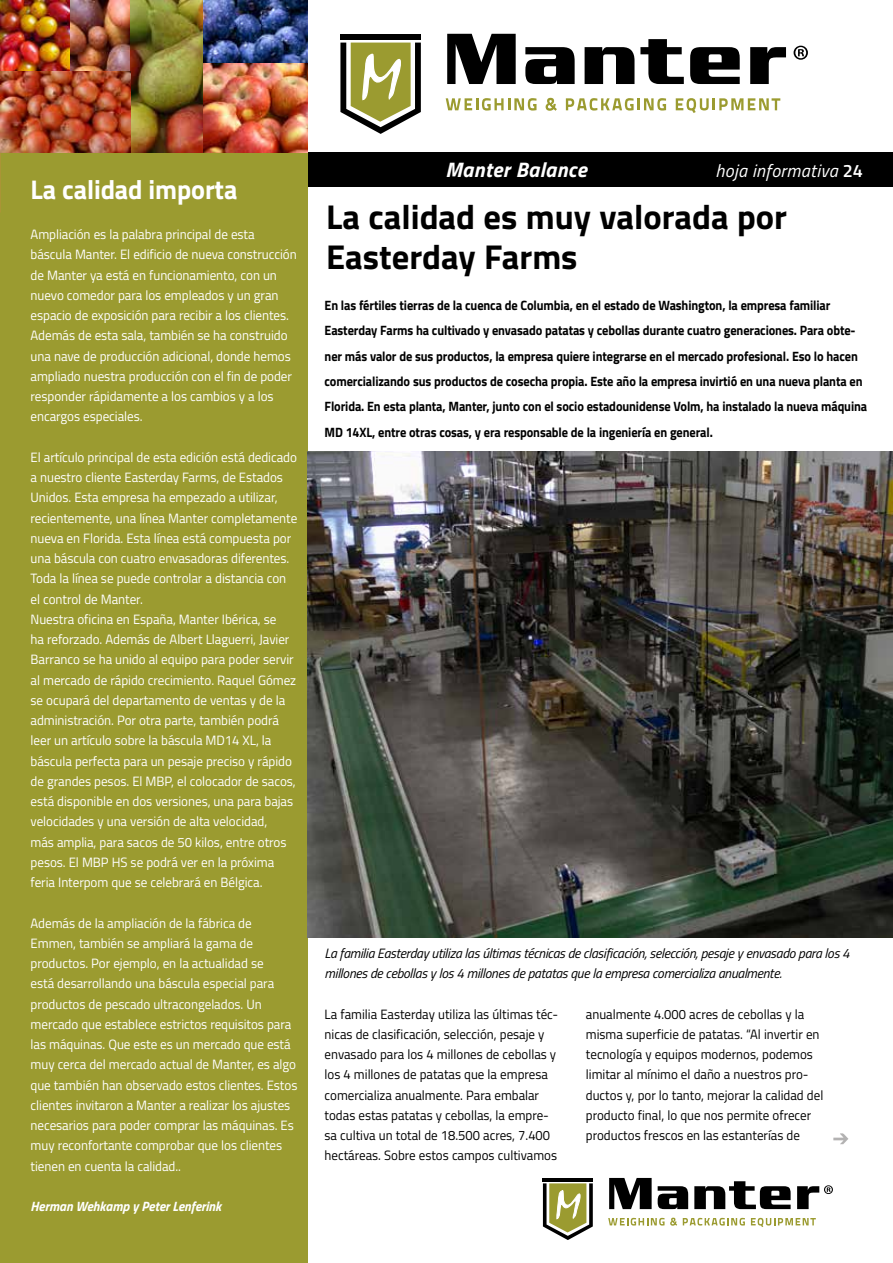
<style>
.page{position:relative;width:893px;height:1263px;background:#fff}
.page>*{position:absolute;margin:0;border:0;box-sizing:border-box;transform-origin:0 0}
.t1{font:700 34.5px/40.5px "Titillium Web";color:#000}
.t2{font:700 27px "Titillium Web";letter-spacing:-.005em;color:#fff}
.t3{font:italic 700 21px "Titillium Web";letter-spacing:.02em;color:#fff}
.t4{font:italic 18px "Titillium Web";letter-spacing:.02em;color:#fff}
.t5{font:13.5px/20.2px "Titillium Web";letter-spacing:-.005em;color:#fff}
.t6{font:13.5px/20.2px "Titillium Web";color:#000;scale:.96 1}
.t7{font:700 13.5px/25.3px "Titillium Web";letter-spacing:-.01em;color:#000;scale:.92 1}
.t8{font:italic 13.5px/20.2px "Titillium Web";letter-spacing:-.02em;color:#000}
.t9{font:italic 700 13.5px "Titillium Web";letter-spacing:-.005em;color:#fff}
.s1{font-weight:600;font-style:normal}
</style>
<div class="page">
<svg style="left:608px;top:1218px;width:69px;height:8px"></svg>
<svg style="left:683px;top:1218px;width:62px;height:7px"></svg>
<svg style="left:751px;top:1218px;width:65px;height:9px"></svg>
<hr style="left:543px;top:1178px;width:50px;height:3px;background:#000">
<svg style="left:543px;top:1183px;width:50px;height:57px"></svg>
<svg style="left:609px;top:1178px;width:224px;height:31px"></svg>
<svg style="left:447px;top:34px;width:339px;height:50px"></svg>
<svg style="left:446px;top:98px;width:90px;height:13px"></svg>
<svg style="left:546px;top:98px;width:11px;height:13px"></svg>
<svg style="left:566px;top:98px;width:100px;height:13px"></svg>
<svg style="left:676px;top:98px;width:104px;height:15px"></svg>
<div style="left:340px;top:34px;width:81px;height:5px;background:#000"></div>
<svg style="left:340px;top:43px;width:81px;height:91px"></svg>
<svg style="left:794px;top:46px;width:14px;height:14px"></svg>
<div style="left:308px;top:152px;width:585px;height:34px;background:#000"></div>
<div style="left:0;top:152px;width:308px;height:1111px;background:#9b9b30"></div>
<img style="left:0;top:0;width:71px;height:72px">
<img style="left:71px;top:0;width:60px;height:72px">
<img style="left:131px;top:0;width:72px;height:152px">
<img style="left:0;top:72px;width:131px;height:80px">
<img style="left:203px;top:0;width:105px;height:64px">
<img style="left:203px;top:64px;width:105px;height:88px">
<img style="left:833px;top:1133px;width:16px;height:11px">
<img style="left:308px;top:452px;width:585px;height:486px">
<h2 class="t2" style="left:31px;top:169px;width:208px">La calidad importa</h2>
<p class="t5" style="left:31px;top:224px;width:268px">Ampliación es la palabra principal de esta báscula Manter. El edificio de nueva construcción de Manter ya está en funcionamiento, con un nuevo comedor para los empleados y un gran espacio de exposición para recibir a los clientes.<br>Además de esta sala, también se ha construido una nave de producción adicional, donde hemos ampliado nuestra producción con el fin de poder responder rápidamente a los cambios y a los encargos especiales.</p>
<p class="t5" style="left:31px;top:446px;width:268px">El artículo principal de esta edición está dedicado a nuestro cliente Easterday Farms, de Estados Unidos. Esta empresa ha empezado a utilizar, recientemente, una línea Manter completamente nueva en Florida. Esta línea está compuesta por una báscula con cuatro envasadoras diferentes.<br>Toda la línea se puede controlar a distancia con el control de Manter.<br>Nuestra oficina en España, Manter Ibérica, se<br>ha reforzado. Además de Albert Llaguerri, Javier Barranco se ha unido al equipo para poder servir al mercado de rápido crecimiento. Raquel Gómez se ocupará del departamento de ventas y de la administración. Por otra parte, también podrá leer un artículo sobre la báscula MD14 XL, la báscula perfecta para un pesaje preciso y rápido de grandes pesos. El MBP, el colocador de sacos, está disponible en dos versiones, una para bajas velocidades y una versión de alta velocidad,<br>más amplia, para sacos de 50 kilos, entre otros pesos. El MBP HS se podrá ver en la próxima feria Interpom que se celebrará en Bélgica.</p>
<p class="t5" style="left:31px;top:912px;width:268px">Además de la ampliación de la fábrica de Emmen, también se ampliará la gama de productos. Por ejemplo, en la actualidad se<br>está desarrollando una báscula especial para productos de pescado ultracongelados. Un mercado que establece estrictos requisitos para las máquinas. Que este es un mercado que está muy cerca del mercado actual de Manter, es algo que también han observado estos clientes. Estos clientes invitaron a Manter a realizar los ajustes necesarios para poder comprar las máquinas. Es muy reconfortante comprobar que los clientes tienen en cuenta la calidad..</p>
<p class="t9" style="left:31px;top:1196px;width:192px">Herman Wehkamp y Peter Lenferink</p>
<h3 class="t3" style="left:445px;top:153px;width:143px">Manter Balance</h3>
<h3 class="t4" style="left:715px;top:157px;width:149px">hoja informativa <span class="s1">24</span></h3>
<h1 class="t1" style="left:326px;top:195px;width:462px">La calidad es muy valorada por<br>Easterday Farms</h1>
<p class="t7" style="left:325px;top:292px;width:591px">En las fértiles tierras de la cuenca de Columbia, en el estado de Washington, la empresa familiar Easterday Farms ha cultivado y envasado patatas y cebollas durante cuatro generaciones. Para obte&shy;ner más valor de sus productos, la empresa quiere integrarse en el mercado profesional. Eso lo hacen comercializando sus productos de cosecha propia. Este año la empresa invirtió en una nueva planta en Florida. En esta planta, Manter, junto con el socio estadounidense Volm, ha instalado la nueva máquina MD 14XL, entre otras cosas, y era responsable de la ingeniería en general.</p>
<p class="t8" style="left:325px;top:942px;width:527px">La familia Easterday utiliza las últimas técnicas de clasificación, selección, pesaje y envasado para los 4 millones de cebollas y los 4 millones de patatas que la empresa comercializa anualmente.</p>
<p class="t6" style="left:325px;top:1003px;width:245px">La familia Easterday utiliza las últimas téc&shy;nicas de clasificación, selección, pesaje y envasado para los 4 millones de cebollas y los 4 millones de patatas que la empresa comercializa anualmente. Para embalar todas estas patatas y cebollas, la empre&shy;sa cultiva un total de 18.500 acres, 7.400 hectáreas. Sobre estos campos cultivamos</p>
<p class="t6" style="left:586px;top:1003px;width:249px">anualmente 4.000 acres de cebollas y la misma superficie de patatas. “Al invertir en tecnología y equipos modernos, podemos limitar al mínimo el daño a nuestros pro&shy;ductos y, por lo tanto, mejorar la calidad del producto final, lo que nos permite ofrecer productos frescos en las estanterías de</p>
</div>
